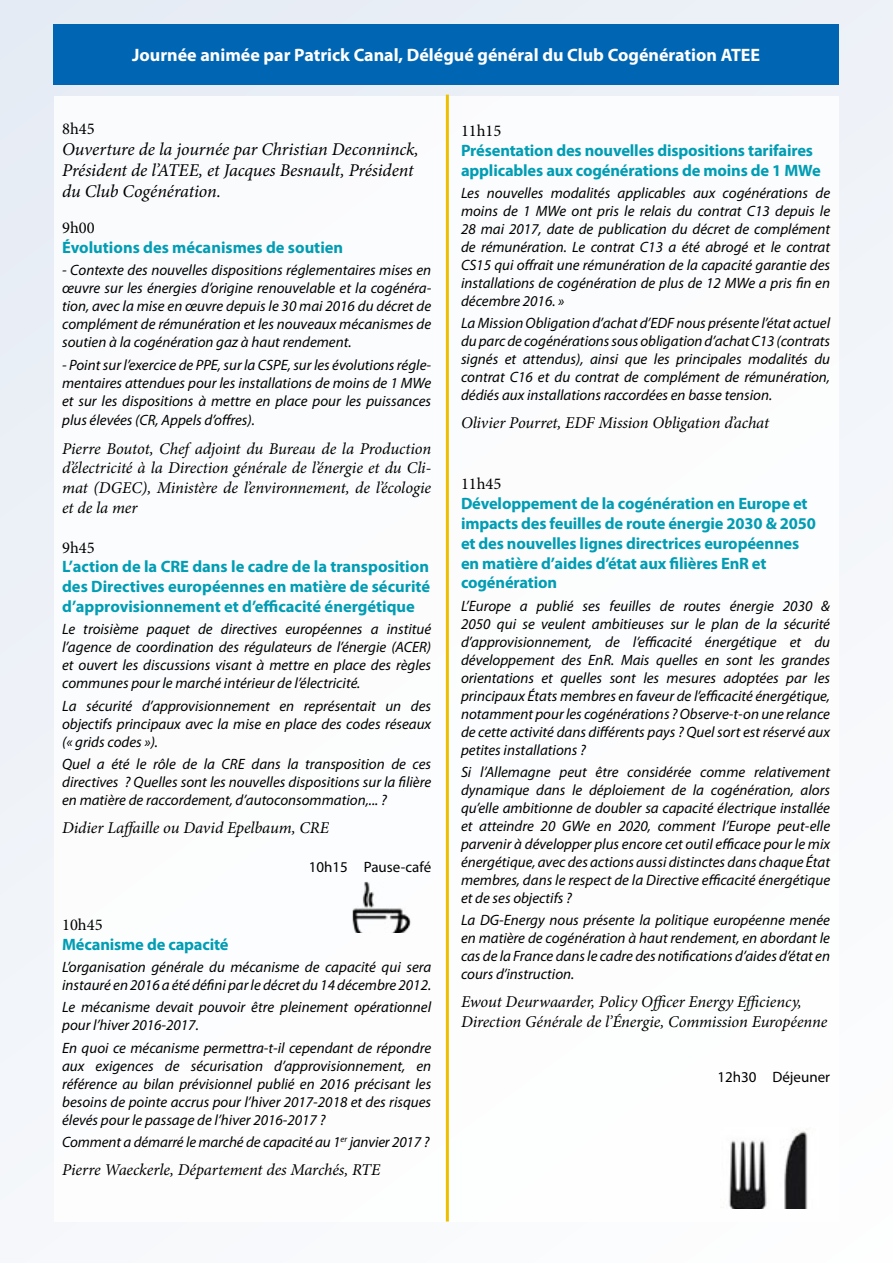
<style>
.page{position:relative;width:893px;height:1263px;background:#f1f4f9}
.page>*{position:absolute;margin:0;border:0;box-sizing:border-box;transform-origin:0 0}
.t1{font:italic 18px/21px "Minion Pro";letter-spacing:-.005em;color:#000}
.t2{font:700 18px "Myriad Pro";color:#fff}
.t3{font:700 16.5px/19.8px "Myriad Pro";letter-spacing:-.01em;color:#009db4}
.t4{font:italic 16.5px/19.8px "Minion Pro";letter-spacing:-.005em;color:#000;text-align:justify}
.t5{font:16.5px "Minion Pro";color:#000}
.t6{font:italic 15px/18px "Myriad Pro";color:#000;text-align:justify}
.t7{font:15px "Myriad Pro";color:#000}
</style>
<div class="page">
<div style="left:53px;top:24px;width:786px;height:60px;background:#0066b3"></div>
<div style="left:54px;top:96px;width:785px;height:1125px;background:#fff"></div>
<div style="left:446px;top:95px;width:3px;height:1126px;border:2px solid #eebf00"></div>
<img style="left:728px;top:1129px;width:80px;height:80px">
<img style="left:352px;top:881px;width:59px;height:51px">
<p class="t2" style="left:132px;top:43px;width:600px">Journée animée par Patrick Canal, Délégué général du Club Cogénération ATEE</p>
<p class="t5" style="left:62px;top:118px;width:34px">8h45</p>
<p class="t1" style="left:62px;top:139px;width:358px">Ouverture de la journée par Christian Deconninck,<br>Président de l’ATEE, et Jacques Besnault, Président du Club Cogénération.</p>
<p class="t5" style="left:62px;top:217px;width:34px">9h00</p>
<p class="t3" style="left:62px;top:237px;width:283px">Évolutions des mécanismes de soutien</p>
<p class="t6" style="left:62px;top:261px;width:371px">- Contexte des nouvelles dispositions réglementaires mises en œuvre sur les énergies d’origine renouvelable et la cogénéra&shy;tion, avec la mise en œuvre depuis le 30 mai 2016 du décret de complément de rémunération et les nouveaux mécanismes de soutien à la cogénération gaz à haut rendement.</p>
<p class="t6" style="left:62px;top:355px;width:371px">- Point sur l’exercice de PPE, sur la CSPE, sur les évolutions régle&shy;mentaires attendues pour les installations de moins de 1 MWe et sur les dispositions à mettre en place pour les puissances</p>
<p class="t6" style="left:62px;top:411px;width:194px">plus élevées (CR, Appels d’offres).</p>
<p class="t4" style="left:62px;top:438px;width:371px">Pierre Boutot, Chef adjoint du Bureau de la Production d’électricité à la Direction générale de l’énergie et du Cli&shy;mat (DGEC), Ministère de l’environnement, de l’écologie et de la mer</p>
<p class="t5" style="left:62px;top:536px;width:34px">9h45</p>
<p class="t3" style="left:62px;top:556px;width:370px;text-align:justify">L’action de la CRE dans le cadre de la transposition des Directives européennes en matière de sécurité d’approvisionnement et d’efficacité énergétique</p>
<p class="t6" style="left:62px;top:620px;width:371px">Le troisième paquet de directives européennes a institué l’agence de coordination des régulateurs de l’énergie (ACER) et ouvert les discussions visant à mettre en place des règles communes pour le marché intérieur de l’électricité.</p>
<p class="t6" style="left:62px;top:696px;width:371px">La sécurité d’approvisionnement en représentait un des objectifs principaux avec la mise en place des codes réseaux (« grids codes »).</p>
<p class="t6" style="left:62px;top:754px;width:371px">Quel a été le rôle de la CRE dans la transposition de ces directives ? Quelles sont les nouvelles dispositions sur la filière en matière de raccordement, d’autoconsommation,... ?</p>
<p class="t4" style="left:62px;top:818px;width:268px">Didier Laffaille ou David Epelbaum, CRE</p>
<p class="t7" style="left:309px;top:858px;width:124px">10h15 Pause-café</p>
<p class="t5" style="left:62px;top:914px;width:42px">10h45</p>
<p class="t3" style="left:62px;top:934px;width:168px">Mécanisme de capacité</p>
<p class="t6" style="left:62px;top:958px;width:371px">L’organisation générale du mécanisme de capacité qui sera instauré en 2016 a été défini par le décret du 14 décembre 2012.</p>
<p class="t6" style="left:62px;top:998px;width:371px">Le mécanisme devait pouvoir être pleinement opérationnel pour l’hiver 2016-2017.</p>
<p class="t6" style="left:62px;top:1038px;width:371px">En quoi ce mécanisme permettra-t-il cependant de répondre aux exigences de sécurisation d’approvisionnement, en référence au bilan prévisionnel publié en 2016 précisant les besoins de pointe accrus pour l’hiver 2017-2018 et des risques élevés pour le passage de l’hiver 2016-2017 ?</p>
<p class="t6" style="left:62px;top:1132px;width:369px">Comment a démarré le marché de capacité au 1<sup>er</sup> janvier 2017 ?</p>
<p class="t4" style="left:62px;top:1160px;width:320px">Pierre Waeckerle, Département des Marchés, RTE</p>
<p class="t5" style="left:461px;top:120px;width:42px">11h15</p>
<p class="t3" style="left:461px;top:140px;width:361px">Présentation des nouvelles dispositions tarifaires applicables aux cogénérations de moins de 1 MWe</p>
<p class="t6" style="left:461px;top:184px;width:371px">Les nouvelles modalités applicables aux cogénérations de moins de 1 MWe ont pris le relais du contrat C13 depuis le 28 mai 2017, date de publication du décret de complément de rémunération. Le contrat C13 a été abrogé et le contrat CS15 qui offrait une rémunération de la capacité garantie des installations de cogénération de plus de 12 MWe a pris fin en décembre 2016. »</p>
<p class="t6" style="left:461px;top:314px;width:371px">La Mission Obligation d’achat d’EDF nous présente l’état actuel du parc de cogénérations sous obligation d’achat C13 (contrats signés et attendus), ainsi que les principales modalités du contrat C16 et du contrat de complément de rémunération, dédiés aux installations raccordées en basse tension.</p>
<p class="t4" style="left:461px;top:413px;width:310px">Olivier Pourret, EDF Mission Obligation d’achat</p>
<p class="t5" style="left:461px;top:473px;width:42px">11h45</p>
<p class="t3" style="left:461px;top:493px;width:356px">Développement de la cogénération en Europe et impacts des feuilles de route énergie 2030 &amp; 2050 et des nouvelles lignes directrices européennes en matière d’aides d’état aux filières EnR et cogénération</p>
<p class="t6" style="left:461px;top:596px;width:371px">L’Europe a publié ses feuilles de routes énergie 2030 &amp; 2050 qui se veulent ambitieuses sur le plan de la sécurité d’approvisionnement, de l’efficacité énergétique et du développement des EnR. Mais quelles en sont les grandes orientations et quelles sont les mesures adoptées par les principaux États membres en faveur de l’efficacité énergétique, notamment pour les cogénérations ? Observe-t-on une relance de cette activité dans différents pays ? Quel sort est réservé aux petites installations ?</p>
<p class="t6" style="left:461px;top:762px;width:371px">Si l’Allemagne peut être considérée comme relativement dynamique dans le déploiement de la cogénération, alors qu’elle ambitionne de doubler sa capacité électrique installée et atteindre 20 GWe en 2020, comment l’Europe peut-elle parvenir à développer plus encore cet outil efficace pour le mix énergétique, avec des actions aussi distinctes dans chaque État membres, dans le respect de la Directive efficacité énergétique et de ses objectifs ?</p>
<p class="t6" style="left:461px;top:911px;width:371px">La DG-Energy nous présente la politique européenne menée en matière de cogénération à haut rendement, en abordant le cas de la France dans le cadre des notifications d’aides d’état en cours d’instruction.</p>
<p class="t4" style="left:461px;top:992px;width:368px">Ewout Deurwaarder, Policy Officer Energy Efficiency,<br>Direction Générale de l’Énergie, Commission Européenne</p>
<p class="t7" style="left:717px;top:1068px;width:114px">12h30 Déjeuner</p>
</div>
